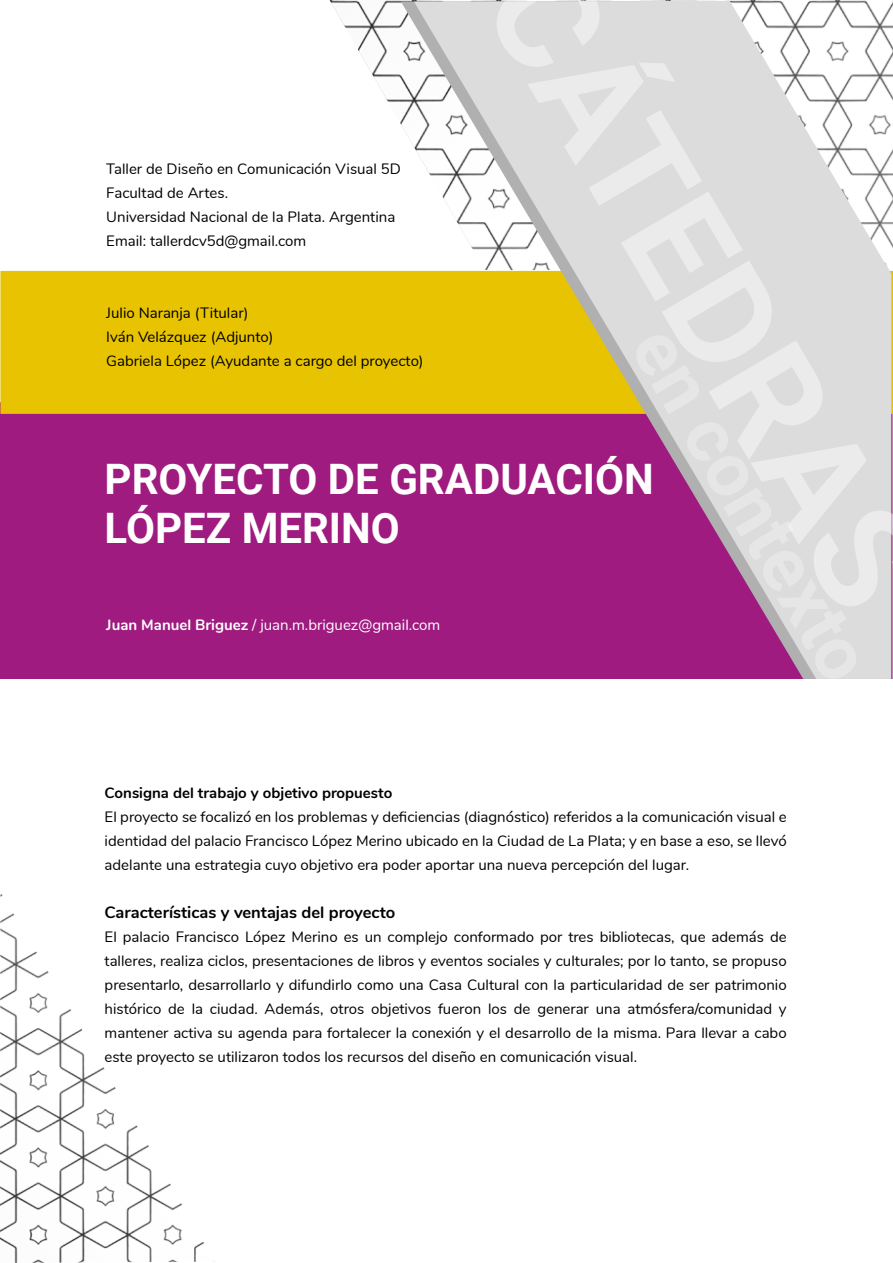
<style>
.page{position:relative;width:893px;height:1263px;background:#fff}
.page>*{position:absolute;margin:0;border:0;box-sizing:border-box;transform-origin:0 0}
.t1{font:700 42px/48.3px "Roboto";color:#fff}
.t2{font:700 16.5px "Nunito";color:#000}
.t3{font:15px/24px "Nunito";color:#000;text-align:justify}
.t4{font:15px "Nunito";color:#fff}
.t5{font:700 15px "Nunito";color:#000}
.s1{font-weight:700}
</style>
<div class="page">
<img style="left:330px;top:0;width:563px;height:248px">
<img style="left:0;top:894px;width:215px;height:369px">
<div style="left:0;top:414px;width:892px;height:265px;background:#a01b80"></div>
<div style="left:0;top:271px;width:893px;height:143px;background:#e7c302"></div>
<svg style="left:401px;top:1px;width:13px;height:678px"></svg>
<svg style="left:414px;top:1px;width:477px;height:678px;background:#ceaab3"></svg>
<p class="t3" style="left:106px;top:156px;width:296px;text-align:left">Taller de Diseño en Comunicación Visual 5D Facultad de Artes.<br>Universidad Nacional de la Plata. Argentina Email: tallerdcv5d@gmail.com</p>
<p class="t3" style="left:106px;top:300px;width:319px;text-align:left">Julio Naranja (Titular)<br>Iván Velázquez (Adjunto)<br>Gabriela López (Ayudante a cargo del proyecto)</p>
<h1 class="t1" style="left:105px;top:454px;width:551px">PROYECTO DE GRADUACIÓN<br>LÓPEZ MERINO</h1>
<p class="t4" style="left:106px;top:614px;width:335px"><span class="s1">Juan Manuel Briguez</span> / juan.m.briguez@gmail.com</p>
<p class="t5" style="left:105px;top:782px;width:289px">Consigna del trabajo y objetivo propuesto</p>
<p class="t3" style="left:105px;top:804px;width:684px">El proyecto se focalizó en los problemas y deficiencias (diagnóstico) referidos a la comunicación visual e identidad del palacio Francisco López Merino ubicado en la Ciudad de La Plata; y en base a eso, se llevó adelante una estrategia cuyo objetivo era poder aportar una nueva percepción del lugar.</p>
<p class="t2" style="left:105px;top:900px;width:292px">Características y ventajas del proyecto</p>
<p class="t3" style="left:105px;top:924px;width:684px">El palacio Francisco López Merino es un complejo conformado por tres bibliotecas, que además de talleres, realiza ciclos, presentaciones de libros y eventos sociales y culturales; por lo tanto, se propuso presentarlo, desarrollarlo y difundirlo como una Casa Cultural con la particularidad de ser patrimonio histórico de la ciudad. Además, otros objetivos fueron los de generar una atmósfera/comunidad y mantener activa su agenda para fortalecer la conexión y el desarrollo de la misma. Para llevar a cabo este proyecto se utilizaron todos los recursos del diseño en comunicación visual.</p>
</div>
